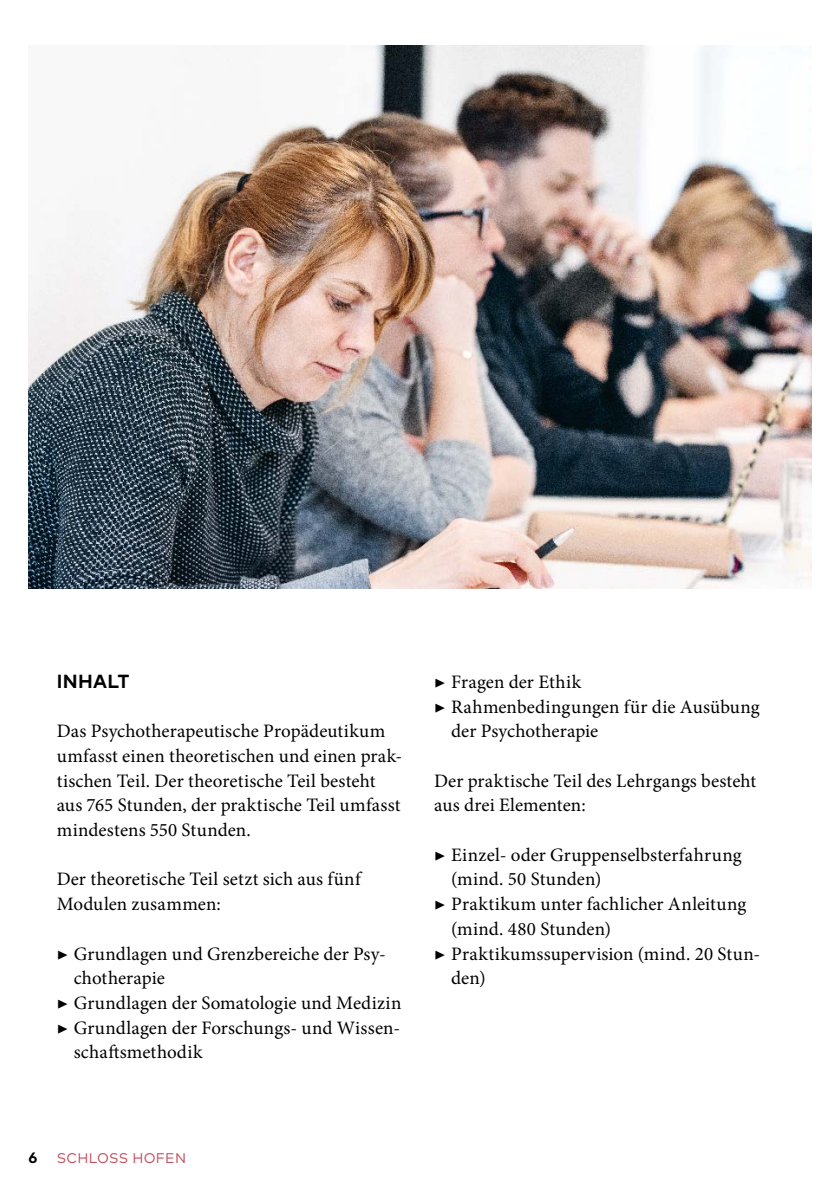
<style>
.page{position:relative;width:840px;height:1191px;background:#fff}
.page>*{position:absolute;margin:0;border:0;box-sizing:border-box;transform-origin:0 0}
.t1{font:19px/24.6px "Minion Pro";letter-spacing:.01em;color:#000}
.t2{font:700 19px "Mark Pro";letter-spacing:.015em;color:#000}
.t3{font:700 15px "Mark Pro";color:#000}
.t4{font:14px "Mark Pro";letter-spacing:.02em;color:#c34e5c}
</style>
<div class="page">
<img style="left:28px;top:45px;width:783px;height:544px">
<p class="t2" style="left:57px;top:666px;width:74px">INHALT</p>
<p class="t1" style="left:57px;top:719px;width:347px">Das Psychotherapeutische Propädeutikum umfasst einen theoretischen und einen prak&shy;tischen Teil. Der theoretische Teil besteht aus 765 Stunden, der praktische Teil umfasst mindestens 550 Stunden.</p>
<p class="t1" style="left:57px;top:867px;width:305px">Der theoretische Teil setzt sich aus fünf<br>Modulen zusammen:</p>
<p class="t1" style="left:74px;top:941px;width:313px;text-indent:-17px">▶ Grundlagen und Grenzbereiche der Psy&shy;chotherapie</p>
<p class="t1" style="left:57px;top:990px;width:346px">▶ Grundlagen der Somatologie und Medizin</p>
<p class="t1" style="left:74px;top:1015px;width:328px;text-indent:-17px">▶ Grundlagen der Forschungs- und Wissen&shy;schaftsmethodik</p>
<p class="t1" style="left:434px;top:669px;width:148px">▶ Fragen der Ethik</p>
<p class="t1" style="left:451px;top:694px;width:310px;text-indent:-17px">▶ Rahmenbedingungen für die Ausübung der Psychotherapie</p>
<p class="t1" style="left:434px;top:768px;width:323px">Der praktische Teil des Lehrgangs besteht aus drei Elementen:</p>
<p class="t1" style="left:451px;top:842px;width:292px;text-indent:-17px">▶ Einzel- oder Gruppenselbsterfahrung (mind. 50 Stunden)</p>
<p class="t1" style="left:451px;top:891px;width:296px;text-indent:-17px">▶ Praktikum unter fachlicher Anleitung (mind. 480 Stunden)</p>
<p class="t1" style="left:451px;top:941px;width:310px;text-indent:-17px">▶ Praktikumssupervision (mind. 20 Stun&shy;den)</p>
<p class="t3" style="left:28px;top:1146px;width:10px">6</p>
<p class="t4" style="left:57px;top:1147px;width:131px">SCHLOSS HOFEN</p>
</div>
